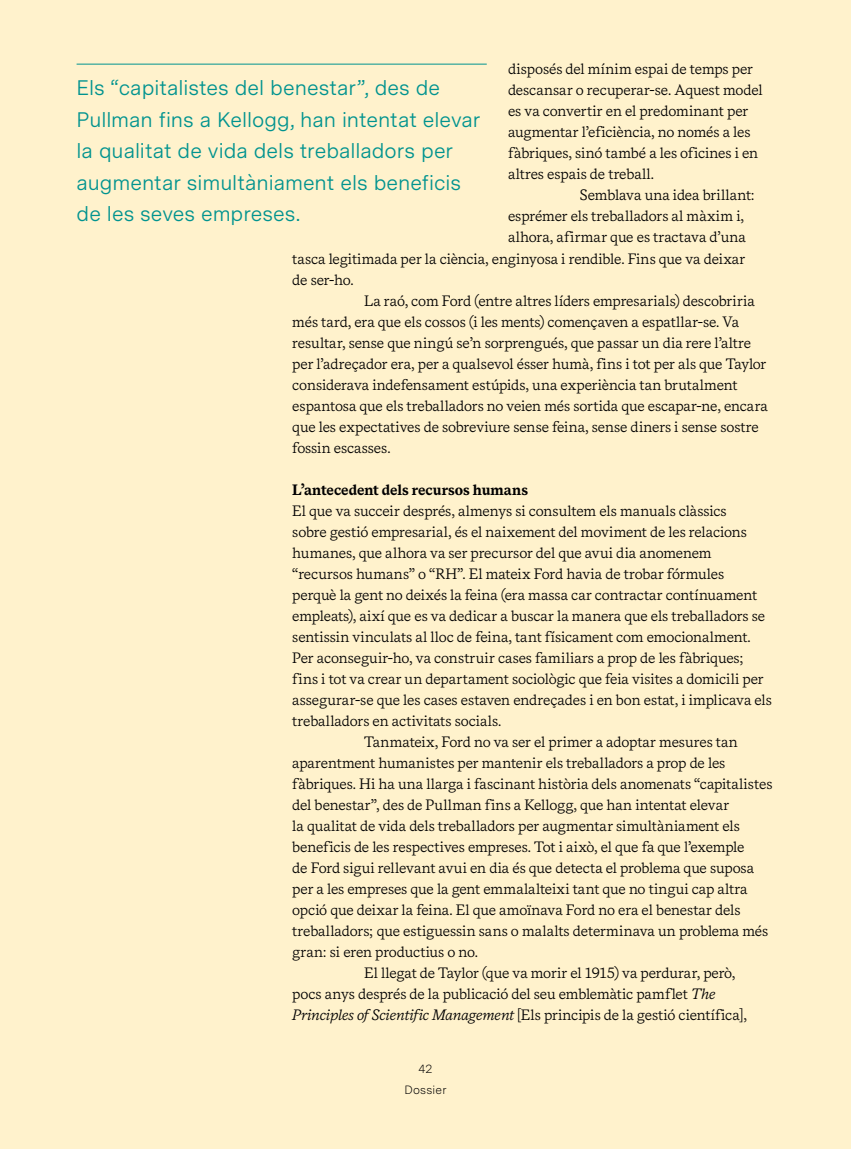
<style>
.page{position:relative;width:851px;height:1149px;background:#fff}
.page>*{position:absolute;margin:0;border:0;box-sizing:border-box;transform-origin:0 0}
.t1{font:21px/31.5px "Messina Sans";color:#00938f}
.t2{font:15px "Messina Serif";letter-spacing:-.005em;color:#000}
.t3{font:700 15px "Messina Serif";letter-spacing:-.005em;color:#000}
.t4{font:300 12px/21px "Messina Sans";letter-spacing:.015em;color:#000;text-align:center}
.s1{font-style:italic}
</style>
<div class="page">
<div style="left:0;top:0;width:850px;height:1148px;background:#fff2cc"></div>
<hr style="left:77px;top:64px;width:409px;height:1px;background:#00938f">
<p class="t2" style="left:508px;top:58px;width:246px">disposés del mínim espai de temps per</p>
<p class="t2" style="left:508px;top:79px;width:256px">descansar o recuperar-se. Aquest model</p>
<p class="t2" style="left:508px;top:100px;width:242px">es va convertir en el predominant per</p>
<p class="t2" style="left:508px;top:121px;width:244px">augmentar l’eficiència, no només a les</p>
<p class="t2" style="left:508px;top:142px;width:252px">fàbriques, sinó també a les oficines i en</p>
<p class="t2" style="left:508px;top:163px;width:147px">altres espais de treball.</p>
<p class="t2" style="left:580px;top:184px;width:176px">Semblava una idea brillant:</p>
<p class="t2" style="left:508px;top:205px;width:237px">esprémer els treballadors al màxim i,</p>
<p class="t2" style="left:508px;top:226px;width:239px">alhora, afirmar que es tractava d’una</p>
<p class="t2" style="left:292px;top:247px;width:454px">tasca legitimada per la ciència, enginyosa i rendible. Fins que va deixar</p>
<p class="t2" style="left:292px;top:268px;width:63px">de ser-ho.</p>
<p class="t2" style="left:364px;top:289px;width:392px">La raó, com Ford (entre altres líders empresarials) descobriria</p>
<p class="t2" style="left:292px;top:310px;width:448px">més tard, era que els cossos (i les ments) començaven a espatllar-se. Va</p>
<p class="t2" style="left:292px;top:331px;width:460px">resultar, sense que ningú se’n sorprengués, que passar un dia rere l’altre</p>
<p class="t2" style="left:292px;top:352px;width:475px">per l’adreçador era, per a qualsevol ésser humà, fins i tot per als que Taylor</p>
<p class="t2" style="left:292px;top:373px;width:446px">considerava indefensament estúpids, una experiència tan brutalment</p>
<p class="t2" style="left:292px;top:394px;width:477px">espantosa que els treballadors no veien més sortida que escapar-ne, encara</p>
<p class="t2" style="left:292px;top:415px;width:468px">que les expectatives de sobreviure sense feina, sense diners i sense sostre</p>
<p class="t2" style="left:292px;top:436px;width:100px">fossin escasses.</p>
<p class="t3" style="left:292px;top:478px;width:237px">L’antecedent dels recursos humans</p>
<p class="t2" style="left:292px;top:499px;width:436px">El que va succeir després, almenys si consultem els manuals clàssics</p>
<p class="t2" style="left:292px;top:520px;width:456px">sobre gestió empresarial, és el naixement del moviment de les relacions</p>
<p class="t2" style="left:292px;top:541px;width:421px">humanes, que alhora va ser precursor del que avui dia anomenem</p>
<p class="t2" style="left:292px;top:562px;width:433px">“recursos humans” o “RH”. El mateix Ford havia de trobar fórmules</p>
<p class="t2" style="left:292px;top:583px;width:466px">perquè la gent no deixés la feina (era massa car contractar contínuament</p>
<p class="t2" style="left:292px;top:604px;width:474px">empleats), així que es va dedicar a buscar la manera que els treballadors se</p>
<p class="t2" style="left:292px;top:625px;width:460px">sentissin vinculats al lloc de feina, tant físicament com emocionalment.</p>
<p class="t2" style="left:292px;top:646px;width:453px">Per aconseguir-ho, va construir cases familiars a prop de les fàbriques;</p>
<p class="t2" style="left:292px;top:667px;width:473px">fins i tot va crear un departament sociològic que feia visites a domicili per</p>
<p class="t2" style="left:292px;top:688px;width:481px">assegurar-se que les cases estaven endreçades i en bon estat, i implicava els</p>
<p class="t2" style="left:292px;top:709px;width:210px">treballadors en activitats socials.</p>
<p class="t2" style="left:364px;top:730px;width:375px">Tanmateix, Ford no va ser el primer a adoptar mesures tan</p>
<p class="t2" style="left:292px;top:751px;width:434px">aparentment humanistes per mantenir els treballadors a prop de les</p>
<p class="t2" style="left:292px;top:772px;width:481px">fàbriques. Hi ha una llarga i fascinant història dels anomenats “capitalistes</p>
<p class="t2" style="left:292px;top:793px;width:438px">del benestar”, des de Pullman fins a Kellogg, que han intentat elevar</p>
<p class="t2" style="left:292px;top:814px;width:449px">la qualitat de vida dels treballadors per augmentar simultàniament els</p>
<p class="t2" style="left:292px;top:835px;width:453px">beneficis de les respectives empreses. Tot i això, el que fa que l’exemple</p>
<p class="t2" style="left:292px;top:856px;width:463px">de Ford sigui rellevant avui en dia és que detecta el problema que suposa</p>
<p class="t2" style="left:292px;top:877px;width:457px">per a les empreses que la gent emmalalteixi tant que no tingui cap altra</p>
<p class="t2" style="left:292px;top:898px;width:450px">opció que deixar la feina. El que amoïnava Ford no era el benestar dels</p>
<p class="t2" style="left:292px;top:919px;width:477px">treballadors; que estiguessin sans o malalts determinava un problema més</p>
<p class="t2" style="left:292px;top:940px;width:187px">gran: si eren productius o no.</p>
<p class="t2" style="left:364px;top:961px;width:373px">El llegat de Taylor (que va morir el 1915) va perdurar, però,</p>
<p class="t2" style="left:292px;top:982px;width:424px">pocs anys després de la publicació del seu emblemàtic pamflet <span class="s1">The</span></p>
<p class="t2" style="left:292px;top:1003px;width:456px"><span class="s1">Principles of Scientific Management</span> [Els principis de la gestió científica],</p>
<h1 class="t1" style="left:77px;top:71px;width:405px">Els “capitalistes del benestar”, des de Pullman fins a Kellogg, han intentat elevar la qualitat de vida dels treballadors per augmentar simultàniament els beneficis de les seves empreses.</h1>
<p class="t4" style="left:404px;top:1057px;width:44px">42<br>Dossier</p>
</div>
